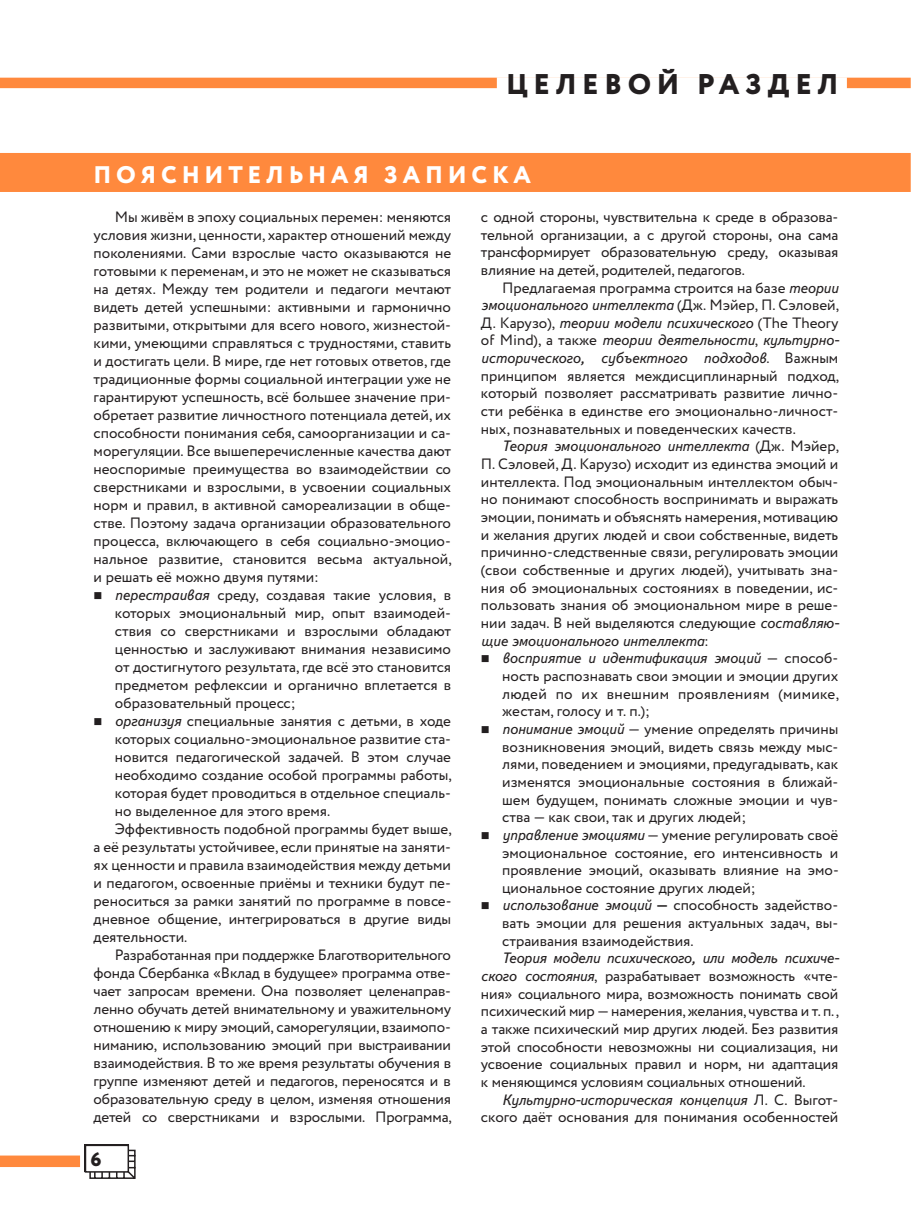
<style>
.page{position:relative;width:915px;height:1212px;background:#fff}
.page>*{position:absolute;margin:0;border:0;box-sizing:border-box;transform-origin:0 0}
.t1{font:800 28.5px "Circe";letter-spacing:.2em;color:#231f20}
.t2{font:800 24px "Circe";letter-spacing:.2em;color:#fff}
.t3{font:800 19.5px "Circe";color:#231f20}
.t4{font:15px/17.7px "Circe";color:#231f20;text-align:justify}
.t5{font:italic 15px/17.7px "Textbook New";color:#231f20;text-align:justify}
.s1{font-family:"Textbook New";font-style:italic}
.s2{font-family:"Circe";font-style:normal}
.s3{font-weight:700}
</style>
<div class="page">
<svg style="left:0;top:1155px;width:80px;height:12px"></svg>
<svg style="left:89px;top:1149px;width:46px;height:30px"></svg>
<div style="left:85px;top:1145px;width:43px;height:27px;background:#fff"></div>
<div style="left:85px;top:1144px;width:44px;height:28px;border:2px solid #231f20"></div>
<div style="left:0;top:78px;width:910px;height:10px;background:#ff893d"></div>
<div style="left:496px;top:77px;width:350px;height:14px;background:#fff"></div>
<div style="left:0;top:153px;width:910px;height:39px;background:#ff893d"></div>
<h1 class="t1" style="left:506px;top:65px;width:334px">ЦЕЛЕВОЙ РАЗДЕЛ</h1>
<h2 class="t2" style="left:94px;top:158px;width:438px">ПОЯСНИТЕЛЬНАЯ ЗАПИСКА</h2>
<p class="t4" style="left:94px;top:208px;width:359px;text-indent:21px">Мы живём в эпоху социальных перемен: меняются условия жизни, ценности, характер отношений между поколениями. Сами взрослые часто оказываются не готовыми к переменам, и это не может не сказываться на детях. Между тем родители и педагоги мечтают видеть детей успешными: активными и гармонично развитыми, открытыми для всего нового, жизнестой&shy;кими, умеющими справляться с трудностями, ставить и достигать цели. В мире, где нет готовых ответов, где традиционные формы социальной интеграции уже не гарантируют успешность, всё большее значение при&shy;обретает развитие личностного потенциала детей, их способности понимания себя, самоорганизации и са&shy;морегуляции. Все вышеперечисленные качества дают неоспоримые преимущества во взаимодействии со сверстниками и взрослыми, в усвоении социальных норм и правил, в активной самореализации в обще&shy;стве. Поэтому задача организации образовательного процесса, включающего в себя социально-эмоцио&shy;нальное развитие, становится весьма актуальной, и решать её можно двумя путями:</p>
<p class="t4" style="left:115px;top:586px;width:337px"><span class="s1">перестраивая</span> среду, создавая такие условия, в</p>
<p class="t4" style="left:115px;top:604px;width:337px">которых эмоциональный мир, опыт взаимодей-</p>
<p class="t4" style="left:115px;top:622px;width:337px">ствия со сверстниками и взрослыми обладают</p>
<p class="t4" style="left:115px;top:640px;width:337px">ценностью и заслуживают внимания независимо</p>
<p class="t4" style="left:115px;top:658px;width:337px">от достигнутого результата, где всё это становится</p>
<p class="t4" style="left:115px;top:676px;width:337px">предметом рефлексии и органично вплетается в</p>
<p class="t4" style="left:115px;top:694px;width:182px">образовательный процесс;</p>
<p class="t4" style="left:115px;top:712px;width:337px"><span class="s1">организуя</span> специальные занятия с детьми, в ходе</p>
<p class="t4" style="left:115px;top:730px;width:337px">которых социально-эмоциональное развитие ста-</p>
<p class="t4" style="left:115px;top:748px;width:337px">новится педагогической задачей. В этом случае</p>
<p class="t4" style="left:115px;top:766px;width:338px">необходимо создание особой программы работы,</p>
<p class="t4" style="left:115px;top:784px;width:337px">которая будет проводиться в отдельное специаль-</p>
<p class="t4" style="left:115px;top:802px;width:215px">но выделенное для этого время.</p>
<p class="t4" style="left:115px;top:820px;width:338px">Эффективность подобной программы будет выше,</p>
<p class="t4" style="left:94px;top:838px;width:359px">а её результаты устойчивее, если принятые на заняти-</p>
<p class="t4" style="left:94px;top:856px;width:359px">ях ценности и правила взаимодействия между детьми</p>
<p class="t4" style="left:94px;top:874px;width:359px">и педагогом, освоенные приёмы и техники будут пе-</p>
<p class="t4" style="left:94px;top:892px;width:359px">реноситься за рамки занятий по программе в повсе-</p>
<p class="t4" style="left:94px;top:910px;width:359px">дневное общение, интегрироваться в другие виды</p>
<p class="t4" style="left:94px;top:928px;width:94px">деятельности.</p>
<p class="t4" style="left:115px;top:946px;width:337px">Разработанная при поддержке Благотворительного</p>
<p class="t4" style="left:94px;top:964px;width:359px">фонда Сбербанка «Вклад в будущее» программа отве-</p>
<p class="t4" style="left:94px;top:982px;width:359px">чает запросам времени. Она позволяет целенаправ-</p>
<p class="t4" style="left:94px;top:1000px;width:359px">ленно обучать детей внимательному и уважительному</p>
<p class="t4" style="left:94px;top:1018px;width:359px">отношению к миру эмоций, саморегуляции, взаимопо-</p>
<p class="t4" style="left:94px;top:1036px;width:359px">ниманию, использованию эмоций при выстраивании</p>
<p class="t4" style="left:94px;top:1054px;width:359px">взаимодействия. В то же время результаты обучения в</p>
<p class="t4" style="left:94px;top:1072px;width:359px">группе изменяют детей и педагогов, переносятся и в</p>
<p class="t4" style="left:94px;top:1090px;width:359px">образовательную среду в целом, изменяя отношения</p>
<p class="t4" style="left:94px;top:1108px;width:359px">детей со сверстниками и взрослыми. Программа,</p>
<p class="t4" style="left:480px;top:208px;width:359px">с одной стороны, чувствительна к среде в образова&shy;тельной организации, а с другой стороны, она сама трансформирует образовательную среду, оказывая влияние на детей, родителей, педагогов.</p>
<p class="t4" style="left:502px;top:279px;width:337px">Предлагаемая программа строится на базе <span class="s1">теории</span></p>
<p class="t5" style="left:480px;top:296px;width:359px">эмоционального интеллекта <span class="s2">(Дж. Мэйер, П. Сэловей, Д. Карузо),</span> теории модели психического <span class="s2">(The Theory of Mind), а также</span> теории деятельности<span class="s2">,</span> культурно&shy;исторического, субъектного подходов<span class="s2">. Важным</span></p>
<p class="t4" style="left:480px;top:367px;width:359px">принципом является междисциплинарный подход, который позволяет рассматривать развитие лично&shy;сти ребёнка в единстве его эмоционально-личност&shy;ных, познавательных и поведенческих качеств.</p>
<p class="t5" style="left:502px;top:437px;width:338px">Теория эмоционального интеллекта <span class="s2">(Дж. Мэйер,</span></p>
<p class="t4" style="left:480px;top:456px;width:359px">П. Сэловей, Д. Карузо) исходит из единства эмоций и интеллекта. Под эмоциональным интеллектом обыч&shy;но понимают способность воспринимать и выражать эмоции, понимать и объяснять намерения, мотивацию и желания других людей и свои собственные, видеть причинно-следственные связи, регулировать эмоции (свои собственные и других людей), учитывать зна&shy;ния об эмоциональных состояниях в поведении, ис&shy;пользовать знания об эмоциональном мире в реше&shy;нии задач. В ней выделяются следующие <span class="s1">составляю-</span></p>
<p class="t5" style="left:502px;top:631px;width:337px;text-indent:-21px">щие эмоционального интеллекта<span class="s2">:<br></span>восприятие и идентификация эмоций <span class="s2">— способ-</span></p>
<p class="t4" style="left:502px;top:667px;width:338px;text-align:left">ность распознавать свои эмоции и эмоции других людей по их внешним проявлениям (мимике, жестам, голосу и т. п.);<br><span class="s1">понимание эмоций</span> — умение определять причины возникновения эмоций, видеть связь между мыс&shy;лями, поведением и эмоциями, предугадывать, как изменятся эмоциональные состояния в ближай&shy;шем будущем, понимать сложные эмоции и чув&shy;ства — как свои, так и других людей;<br><span class="s1">управление эмоциями</span> — умение регулировать своё эмоциональное состояние, его интенсивность и проявление эмоций, оказывать влияние на эмо&shy;циональное состояние других людей; <span class="s1">использование эмоций</span> <span class="s3">—</span> способность задейство&shy;вать эмоции для решения актуальных задач, вы&shy;страивания взаимодействия.</p>
<p class="t5" style="left:502px;top:949px;width:338px">Теория модели психического, или модель психиче-</p>
<p class="t4" style="left:480px;top:968px;width:359px"><span class="s1">ского состояния</span>, разрабатывает возможность «чте&shy;ния» социального мира, возможность понимать свой психический мир — намерения, желания, чувства и т. п. , а также психический мир других людей. Без развития этой способности невозможны ни социализация, ни усвоение социальных правил и норм, ни адаптация к меняющимся условиям социальных отношений.</p>
<p class="t5" style="left:502px;top:1090px;width:337px">Культурно-историческая концепция <span class="s2">Л. С. Выгот-</span></p>
<p class="t4" style="left:480px;top:1109px;width:359px">ского даёт основания для понимания особенностей</p>
<h3 class="t3" style="left:90px;top:1146px;width:12px">6</h3>
</div>
